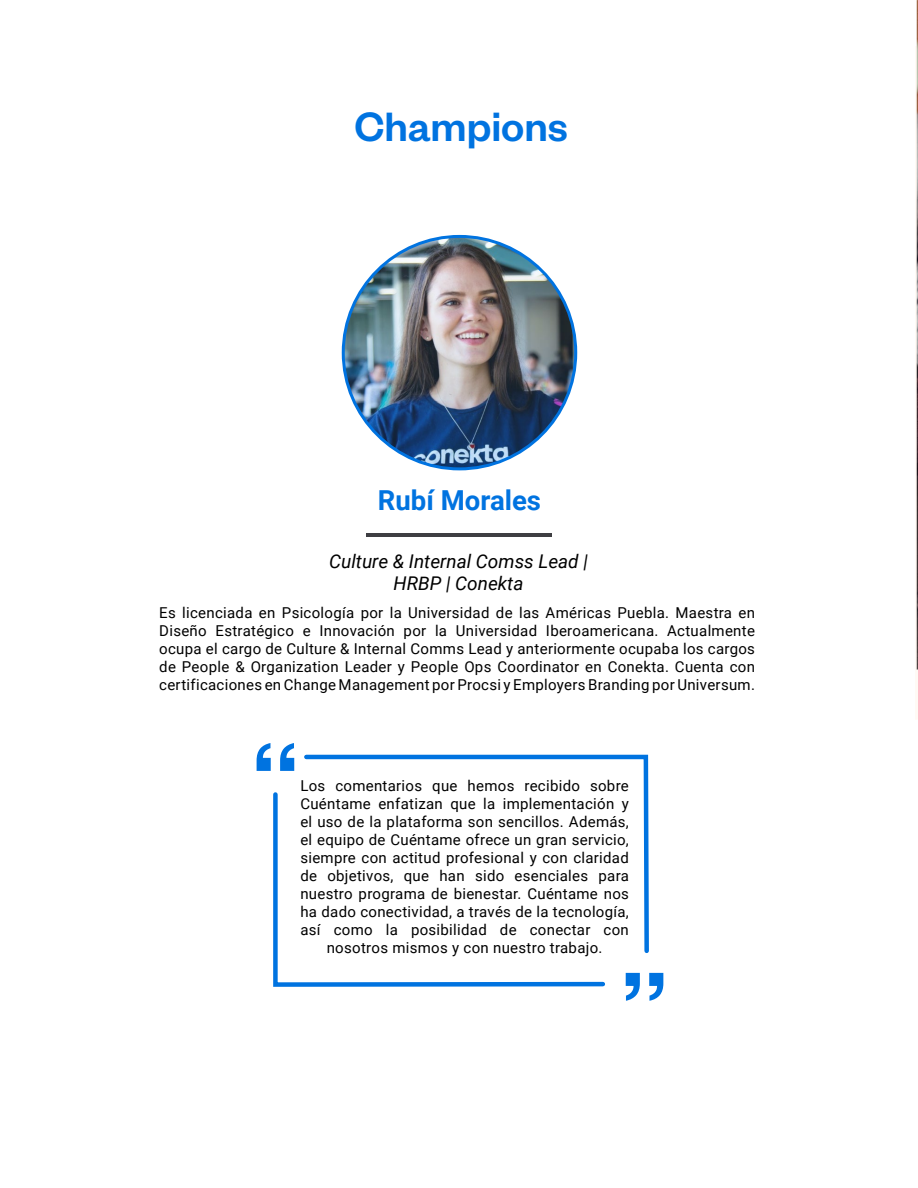
<style>
.page{position:relative;width:918px;height:1188px;background:#fff}
.page>*{position:absolute;margin:0;border:0;box-sizing:border-box;transform-origin:0 0}
.t1{font:500 45px "Founders Grotesk";color:#0073e0}
.t2{font:700 27.45px "Roboto";color:#0073e0}
.t3{font:italic 18.9px/22.4px "Roboto";color:#000;text-align:center}
.t4{font:15px/18px "Roboto";letter-spacing:.02em;color:#000;text-align:center}
</style>
<div class="page">
<svg style="left:916px;top:46px;width:1px;height:624px"></svg>
<img style="left:917px;top:0;width:1px;height:670px">
<svg style="left:257px;top:743px;width:37px;height:28px"></svg>
<svg style="left:626px;top:973px;width:37px;height:28px"></svg>
<svg style="left:304px;top:754px;width:345px;height:199px"></svg>
<svg style="left:273px;top:790px;width:334px;height:197px"></svg>
<hr style="left:367px;top:533px;width:185px;height:3px;background:#3e3e42">
<img style="left:342px;top:235px;width:235px;height:235px">
<h1 class="t1" style="left:354px;top:99px;width:215px">Champions</h1>
<h2 class="t2" style="left:378px;top:481px;width:165px">Rubí Morales</h2>
<p class="t3" style="left:329px;top:549px;width:260px">Culture &amp; Internal Comss Lead |<br>HRBP | Conekta</p>
<p class="t4" style="left:159px;top:603px;width:597px;text-align:justify">Es licenciada en Psicología por la Universidad de las Américas Puebla. Maestra en Diseño Estratégico e Innovación por la Universidad Iberoamericana. Actualmente ocupa el cargo de Culture &amp; Internal Comms Lead y anteriormente ocupaba los cargos de People &amp; Organization Leader y People Ops Coordinator en Conekta. Cuenta con certificaciones en Change Management por Procsi y Employers Branding por Universum.</p>
<p class="t4" style="left:300px;top:776px;width:330px">Los comentarios que hemos recibido sobre Cuéntame enfatizan que la implementación y el uso de la plataforma son sencillos. Además, el equipo de Cuéntame ofrece un gran servicio, siempre con actitud profesional y con claridad de objetivos, que han sido esenciales para nuestro programa de bienestar. Cuéntame nos ha dado conectividad, a través de la tecnología, así como la posibilidad de conectar con nosotros mismos y con nuestro trabajo.</p>
</div>
